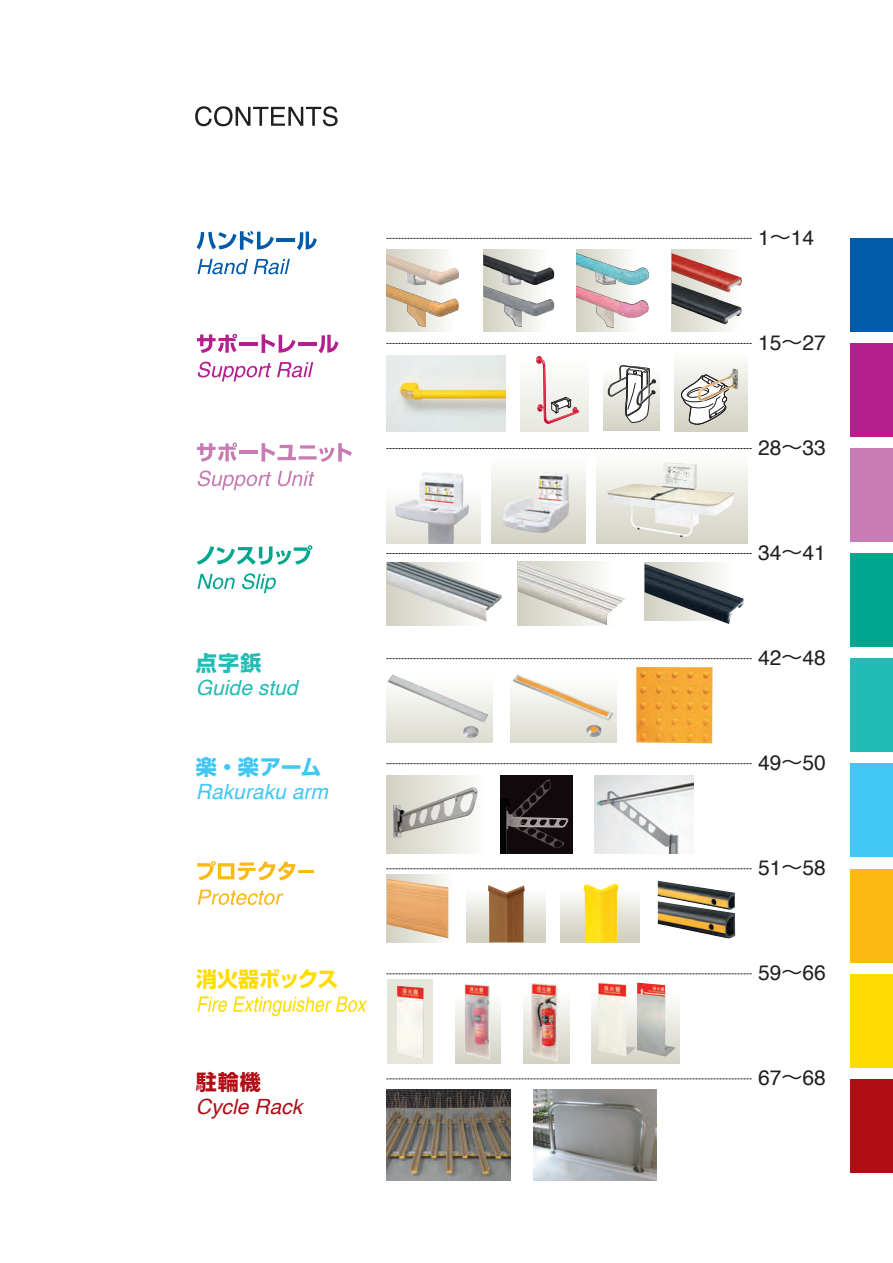
<style>
.page{position:relative;width:893px;height:1263px;background:#fff}
.page>*{position:absolute;margin:0;border:0;box-sizing:border-box;transform-origin:0 0}
.t1{font:21px "Helvetica";color:#231f20}
.t2{font:italic 21px "Helvetica";color:#40c7f4}
.t3{font:italic 21px "Helvetica";color:#b00d15}
.t4{font:italic 21px "Helvetica";color:#22bcb5}
.t5{font:700 21px "Shin Go Pr 6 N";letter-spacing:-.03em;color:#ffdc01}
.t6{font:700 21px "Shin Go Pr 6 N";color:#40c7f4}
.t7{font:700 21px "Shin Go Pr 6 N";color:#b00d15}
.t8{font:700 21px "Shin Go Pr 6 N";color:#22bcb5}
.s1{font-family:"Shin Go Pr 6 N"}
</style>
<div class="page">
<div style="left:850px;top:238px;width:43px;height:94px;background:#015aaa"></div>
<svg style="left:195px;top:106px;width:143px;height:20px"></svg>
<svg style="left:197px;top:996px;width:30px;height:16px"></svg>
<svg style="left:233px;top:996px;width:134px;height:20px"></svg>
<svg style="left:197px;top:861px;width:117px;height:19px"></svg>
<svg style="left:198px;top:889px;width:85px;height:16px"></svg>
<svg style="left:387px;top:868px;width:365px;height:1px"></svg>
<svg style="left:387px;top:973px;width:365px;height:1px"></svg>
<svg style="left:387px;top:1078px;width:365px;height:1px"></svg>
<svg style="left:197px;top:334px;width:40px;height:19px"></svg>
<hr style="left:239px;top:342px;width:19px;height:3px;background:#b41e8d">
<svg style="left:262px;top:334px;width:34px;height:19px"></svg>
<hr style="left:298px;top:342px;width:18px;height:3px;background:#b41e8d">
<svg style="left:318px;top:335px;width:20px;height:18px"></svg>
<svg style="left:198px;top:362px;width:73px;height:19px"></svg>
<svg style="left:277px;top:362px;width:36px;height:15px"></svg>
<svg style="left:387px;top:343px;width:365px;height:1px"></svg>
<div style="left:674px;top:350px;width:73px;height:81px;background:linear-gradient(to bottom,#fdfdfd,#d1d0c2)"></div>
<svg style="left:681px;top:375px;width:48px;height:50px"></svg>
<img style="left:698px;top:368px;width:40px;height:33px">
<img style="left:387px;top:356px;width:119px;height:75px">
<div style="left:521px;top:356px;width:67px;height:75px;background:linear-gradient(to bottom,#fff,#e7e7df)"></div>
<svg style="left:536px;top:356px;width:43px;height:69px"></svg>
<div style="left:603px;top:368px;width:56px;height:63px;background:linear-gradient(to bottom,#fcfcfc,#d1d0c2)"></div>
<img style="left:608px;top:365px;width:48px;height:42px">
<svg style="left:624px;top:366px;width:26px;height:57px"></svg>
<svg style="left:197px;top:442px;width:40px;height:20px"></svg>
<hr style="left:239px;top:450px;width:19px;height:4px;background:#c77db4">
<svg style="left:262px;top:443px;width:34px;height:19px"></svg>
<svg style="left:298px;top:456px;width:19px;height:4px"></svg>
<svg style="left:300px;top:445px;width:15px;height:4px"></svg>
<svg style="left:319px;top:443px;width:33px;height:19px"></svg>
<svg style="left:198px;top:470px;width:73px;height:20px"></svg>
<svg style="left:277px;top:471px;width:37px;height:15px"></svg>
<svg style="left:387px;top:448px;width:365px;height:1px"></svg>
<div style="left:491px;top:456px;width:94px;height:88px;background:linear-gradient(to bottom,#fefefe,#d2d1c2)"></div>
<img style="left:503px;top:472px;width:66px;height:61px">
<div style="left:596px;top:456px;width:151px;height:88px;background:linear-gradient(to bottom,#fcfcfb,#d3d3c5)"></div>
<img style="left:607px;top:462px;width:128px;height:75px">
<div style="left:387px;top:487px;width:93px;height:57px;background:linear-gradient(to bottom,#fefefe,#e0dfd6)"></div>
<img style="left:395px;top:472px;width:74px;height:72px">
<div style="left:561px;top:890px;width:78px;height:52px;background:linear-gradient(to bottom,#fbfcfb,#cecdbd)"></div>
<img style="left:583px;top:883px;width:35px;height:59px">
<img style="left:658px;top:910px;width:77px;height:28px">
<img style="left:658px;top:881px;width:77px;height:29px">
<div style="left:467px;top:890px;width:79px;height:52px;background:linear-gradient(to bottom,#fbfcfb,#cecdbd)"></div>
<img style="left:488px;top:885px;width:37px;height:57px">
<div style="left:592px;top:990px;width:88px;height:73px;background:linear-gradient(to bottom,#fefefe,#d4d3c6)"></div>
<img style="left:598px;top:982px;width:79px;height:75px">
<div style="left:523px;top:991px;width:46px;height:73px;background:linear-gradient(to bottom,#fefefe,#d1d1c2)"></div>
<img style="left:531px;top:983px;width:27px;height:78px">
<div style="left:455px;top:993px;width:46px;height:71px;background:linear-gradient(to bottom,#fefefe,#d1d0c2)"></div>
<img style="left:464px;top:984px;width:26px;height:75px">
<div style="left:387px;top:979px;width:46px;height:85px;background:#e7e6da"></div>
<img style="left:397px;top:985px;width:27px;height:74px">
<div style="left:387px;top:874px;width:66px;height:68px;background:linear-gradient(to right,#d1d0c2,#fcfcfa)"></div>
<img style="left:387px;top:879px;width:61px;height:59px">
<svg style="left:197px;top:545px;width:115px;height:20px"></svg>
<svg style="left:197px;top:574px;width:38px;height:15px"></svg>
<svg style="left:242px;top:573px;width:34px;height:20px"></svg>
<svg style="left:387px;top:553px;width:365px;height:1px"></svg>
<img style="left:645px;top:563px;width:99px;height:61px">
<img style="left:518px;top:562px;width:107px;height:63px">
<div style="left:387px;top:562px;width:96px;height:63px;background:linear-gradient(to right,#d1d0c1,#fcfcfc)"></div>
<img style="left:387px;top:562px;width:115px;height:60px">
<svg style="left:196px;top:231px;width:78px;height:19px"></svg>
<hr style="left:276px;top:239px;width:19px;height:3px;background:#015aaa">
<svg style="left:297px;top:232px;width:20px;height:18px"></svg>
<svg style="left:197px;top:259px;width:51px;height:15px"></svg>
<svg style="left:254px;top:259px;width:36px;height:15px"></svg>
<svg style="left:387px;top:238px;width:365px;height:1px"></svg>
<div style="left:483px;top:250px;width:64px;height:82px;background:linear-gradient(to right,#d1d0c1,#fcfcfb)"></div>
<svg style="left:387px;top:250px;width:57px;height:82px"></svg>
<div style="left:850px;top:343px;width:43px;height:94px;background:#b41e8d"></div>
<div style="left:850px;top:448px;width:43px;height:94px;background:#c77db4"></div>
<div style="left:850px;top:554px;width:43px;height:93px;background:#00a78e"></div>
<div style="left:850px;top:659px;width:43px;height:93px;background:#22bcb5"></div>
<div style="left:850px;top:764px;width:43px;height:93px;background:#40c7f4"></div>
<div style="left:850px;top:869px;width:43px;height:93px;background:#fcb814"></div>
<div style="left:850px;top:974px;width:43px;height:93px;background:#ffdc01"></div>
<div style="left:850px;top:1079px;width:43px;height:93px;background:#b00d15"></div>
<svg style="left:387px;top:763px;width:365px;height:1px"></svg>
<svg style="left:387px;top:658px;width:365px;height:1px"></svg>
<div style="left:511px;top:676px;width:105px;height:66px;background:#e2e1d8"></div>
<img style="left:512px;top:674px;width:101px;height:47px">
<img style="left:586px;top:725px;width:16px;height:12px">
<div style="left:387px;top:676px;width:105px;height:66px;background:#e2e1d8"></div>
<img style="left:388px;top:674px;width:101px;height:48px">
<img style="left:463px;top:726px;width:16px;height:12px">
<div style="left:387px;top:775px;width:99px;height:79px;background:linear-gradient(to right,#d1d0c1,#fdfdfd)"></div>
<img style="left:393px;top:787px;width:85px;height:51px">
<div style="left:501px;top:775px;width:71px;height:79px;background:#110a0c"></div>
<img style="left:510px;top:818px;width:58px;height:27px">
<img style="left:510px;top:779px;width:42px;height:44px">
<img style="left:511px;top:819px;width:53px;height:29px">
<svg style="left:501px;top:798px;width:9px;height:56px"></svg>
<img style="left:594px;top:775px;width:99px;height:79px">
<div style="left:577px;top:250px;width:60px;height:82px;background:linear-gradient(to right,#d1d0c1,#fcfcfc)"></div>
<div style="left:671px;top:250px;width:69px;height:81px;background:linear-gradient(to right,#d5d4c7,#fcfcfc)"></div>
<img style="left:387px;top:1090px;width:123px;height:90px">
<img style="left:533px;top:1090px;width:123px;height:90px">
<img style="left:636px;top:667px;width:76px;height:76px">
<img style="left:577px;top:250px;width:72px;height:31px">
<img style="left:597px;top:318px;width:17px;height:9px">
<img style="left:577px;top:281px;width:71px;height:37px">
<img style="left:483px;top:254px;width:71px;height:62px">
<img style="left:505px;top:304px;width:17px;height:23px">
<img style="left:432px;top:254px;width:27px;height:26px">
<img style="left:407px;top:316px;width:18px;height:11px">
<img style="left:387px;top:280px;width:72px;height:36px">
<svg style="left:387px;top:253px;width:45px;height:58px;background:#d6c7b0"></svg>
<img style="left:671px;top:253px;width:71px;height:31px">
<img style="left:671px;top:283px;width:70px;height:41px">
<p class="t8" style="left:196px;top:646px;width:67px">点字鋲</p>
<p class="t4" style="left:196px;top:671px;width:103px">Guide stud</p>
<p class="t6" style="left:196px;top:750px;width:127px">楽・楽アーム</p>
<p class="t2" style="left:196px;top:775px;width:133px">Rakuraku arm</p>
<p class="t5" style="left:196px;top:962px;width:144px">消火器ボックス</p>
<p class="t7" style="left:196px;top:1065px;width:66px">駐輪機</p>
<p class="t3" style="left:196px;top:1090px;width:108px">Cycle Rack</p>
<p class="t1" style="left:758px;top:221px;width:58px">1<span class="s1">～</span>14</p>
<p class="t1" style="left:758px;top:326px;width:69px">15<span class="s1">～</span>27</p>
<p class="t1" style="left:758px;top:431px;width:69px">28<span class="s1">～</span>33</p>
<p class="t1" style="left:758px;top:536px;width:69px">34<span class="s1">～</span>41</p>
<p class="t1" style="left:758px;top:641px;width:69px">42<span class="s1">～</span>48</p>
<p class="t1" style="left:758px;top:746px;width:69px">49<span class="s1">～</span>50</p>
<p class="t1" style="left:758px;top:851px;width:69px">51<span class="s1">～</span>58</p>
<p class="t1" style="left:758px;top:956px;width:69px">59<span class="s1">～</span>66</p>
<p class="t1" style="left:758px;top:1061px;width:69px">67<span class="s1">～</span>68</p>
</div>
